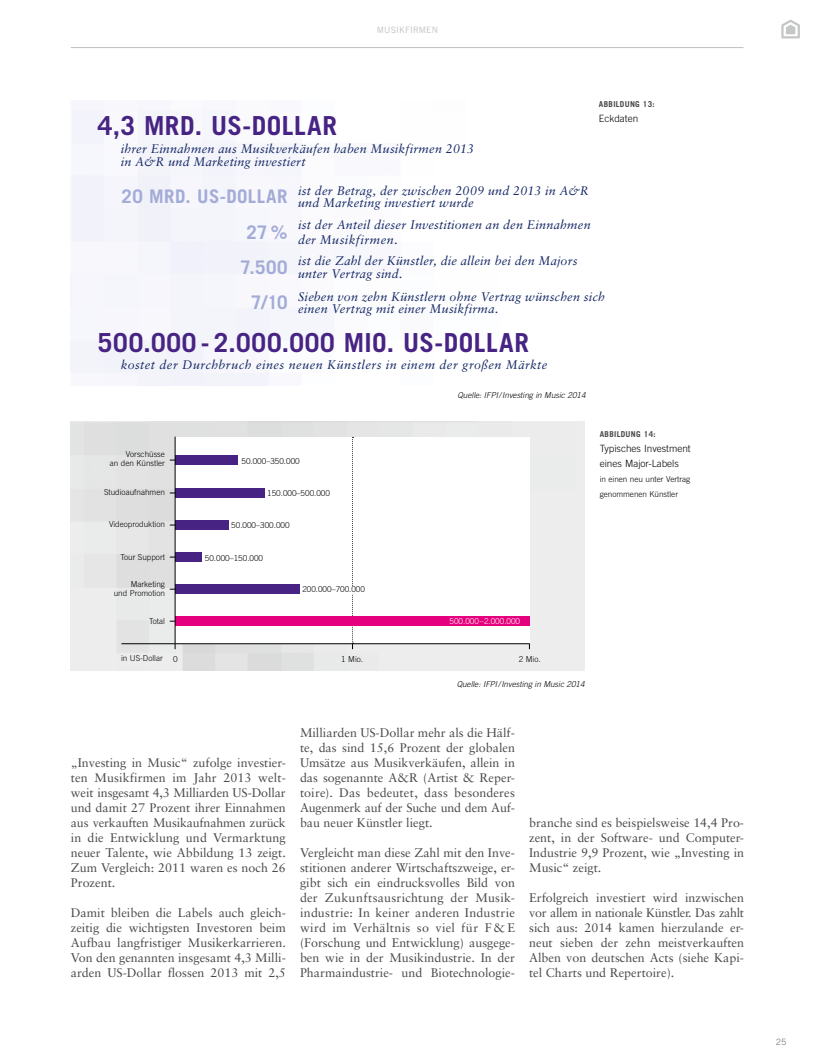
<style>
.page{position:relative;width:815px;height:1063px;background:#fff}
.page>*{position:absolute;margin:0;border:0;box-sizing:border-box;transform-origin:0 0}
.t1{font:700 26.25px "Trade Gothic";letter-spacing:.025em;color:#472483}
.t2{font:700 18.75px "Trade Gothic";letter-spacing:.025em;color:#a3abd7}
.t3{font:12.5px/15px "Sabon";color:#494948;text-align:justify}
.t4{font:italic 12.5px/12.5px "Sabon";letter-spacing:.02em;color:#142765}
.t5{font:italic 12.5px "Sabon";letter-spacing:.04em;color:#142765}
.t6{font:300 10px/15px "Trade Gothic LT";color:#000}
.t7{font:8.75px "Trade Gothic";letter-spacing:.01em;color:#bec1c2}
.t8{font:8.75px "Trade Gothic";color:#7d7f81}
.t9{font:300 8.12px/8.8px "Trade Gothic LT";color:#000;text-align:right}
.t10{font:italic 300 8.12px "Trade Gothic";color:#000}
.t11{font:700 8.12px "Trade Gothic";letter-spacing:.04em;color:#494948}
.t12{font:300 8.12px "Trade Gothic LT";color:#fff}
</style>
<div class="page">
<img style="left:71px;top:422px;width:514px;height:249px">
<div style="left:175px;top:437px;width:355px;height:206px;background:#fff"></div>
<hr style="left:121px;top:643px;width:409px;height:1px;background:#000">
<svg style="left:352px;top:437px;width:2px;height:212px"></svg>
<div style="left:175px;top:520px;width:54px;height:10px;background:#472483"></div>
<div style="left:175px;top:553px;width:27px;height:9px;background:#472483"></div>
<div style="left:175px;top:488px;width:89px;height:9px;background:#472483"></div>
<div style="left:175px;top:584px;width:124px;height:9px;background:#472483"></div>
<div style="left:175px;top:616px;width:354px;height:9px;background:#e5007d"></div>
<div style="left:302px;top:586px;width:63px;height:7px;background:#fff"></div>
<div style="left:175px;top:456px;width:63px;height:9px;background:#472483"></div>
<svg style="left:781px;top:20px;width:19px;height:18px"></svg>
<hr style="left:175px;top:437px;width:1px;height:206px;background:#000">
<hr style="left:71px;top:47px;width:672px;height:1px;background:#bec1c2">
<p class="t7" style="left:377px;top:24px;width:63px">MUSIKFIRMEN</p>
<h1 class="t1" style="left:98px;top:110px;width:241px">4,3 MRD. US-DOLLAR</h1>
<p class="t4" style="left:121px;top:143px;width:355px">ihrer Einnahmen aus Musikverkäufen haben Musikfirmen 2013 in A&amp;R und Marketing investiert</p>
<p class="t11" style="left:599px;top:99px;width:58px">ABBILDUNG 13:</p>
<p class="t6" style="left:599px;top:110px;width:41px">Eckdaten</p>
<h2 class="t2" style="left:121px;top:185px;width:168px">20 MRD. US-DOLLAR</h2>
<p class="t4" style="left:298px;top:184px;width:292px">ist der Betrag, der zwischen 2009 und 2013 in A&amp;R und Marketing investiert wurde</p>
<h2 class="t2" style="left:246px;top:220px;width:43px">27%</h2>
<p class="t4" style="left:298px;top:217px;width:294px;line-height:15px">ist der Anteil dieser Investitionen an den Einnahmen der Musikfirmen.</p>
<h2 class="t2" style="left:241px;top:256px;width:48px">7.500</h2>
<p class="t4" style="left:298px;top:255px;width:281px">ist die Zahl der Künstler, die allein bei den Majors unter Vertrag sind.</p>
<h2 class="t2" style="left:251px;top:291px;width:38px">7/10</h2>
<p class="t4" style="left:298px;top:290px;width:309px">Sieben von zehn Künstlern ohne Vertrag wünschen sich einen Vertrag mit einer Musikfirma.</p>
<h1 class="t1" style="left:98px;top:326px;width:433px">500.000 - 2.000.000 MIO. US-DOLLAR</h1>
<p class="t5" style="left:121px;top:357px;width:428px">kostet der Durchbruch eines neuen Künstlers in einem der großen Märkte</p>
<p class="t10" style="left:458px;top:390px;width:130px">Quelle: IFPI/Investing in Music 2014</p>
<p class="t9" style="left:110px;top:449px;width:57px">Vorschüsse<br>an den Künstler</p>
<p class="t9" style="left:241px;top:456px;width:60px">50.000–350.000</p>
<p class="t9" style="left:104px;top:487px;width:62px">Studioaufnahmen</p>
<p class="t9" style="left:109px;top:520px;width:57px">Videoproduktion</p>
<p class="t9" style="left:120px;top:553px;width:46px">Tour Support</p>
<p class="t9" style="left:267px;top:489px;width:64px">150.000–500.000</p>
<p class="t9" style="left:231px;top:521px;width:60px">50.000–300.000</p>
<p class="t9" style="left:205px;top:553px;width:60px">50.000–150.000</p>
<p class="t9" style="left:114px;top:580px;width:53px">Marketing<br>und Promotion</p>
<p class="t9" style="left:302px;top:585px;width:64px">200.000–700.000</p>
<p class="t9" style="left:149px;top:617px;width:17px">Total</p>
<p class="t12" style="left:450px;top:616px;width:72px">500.000–2.000.000</p>
<p class="t9" style="left:121px;top:653px;width:43px">in US-Dollar</p>
<p class="t9" style="left:173px;top:654px;width:6px">0</p>
<p class="t9" style="left:341px;top:654px;width:23px">1 Mio.</p>
<p class="t9" style="left:519px;top:654px;width:23px">2 Mio.</p>
<p class="t10" style="left:457px;top:679px;width:130px">Quelle: IFPI/Investing in Music 2014</p>
<p class="t11" style="left:600px;top:429px;width:58px">ABBILDUNG 14:</p>
<p class="t6" style="left:600px;top:440px;width:93px">Typisches Investment eines Major-Labels</p>
<p class="t9" style="left:600px;top:471px;width:92px;line-height:15px;text-align:left">in einen neu unter Vertrag genommenen Künstler</p>
<p class="t3" style="left:71px;top:755px;width:216px">„Investing in Music“ zufolge investier&shy;ten Musikfirmen im Jahr 2013 welt&shy;weit insgesamt 4,3 Milliarden US-Dollar und damit 27 Prozent ihrer Einnahmen aus verkauften Musikaufnahmen zurück in die Entwicklung und Vermarktung neuer Talente, wie Abbildung 13 zeigt.<br>Zum Vergleich: 2011 waren es noch 26<br>Prozent.</p>
<p class="t3" style="left:71px;top:905px;width:216px">Damit bleiben die Labels auch gleich&shy;zeitig die wichtigsten Investoren beim Aufbau langfristiger Musikerkarrieren.<br>Von den genannten insgesamt 4,3 Milli&shy;arden US-Dollar flossen 2013 mit 2,5</p>
<p class="t3" style="left:300px;top:725px;width:216px">Milliarden US-Dollar mehr als die Hälf&shy;te, das sind 15,6 Prozent der globalen Umsätze aus Musikverkäufen, allein in das sogenannte A&amp;R (Artist &amp; Reper&shy;toire). Das bedeutet, dass besonderes Augenmerk auf der Suche und dem Auf&shy;bau neuer Künstler liegt.</p>
<p class="t3" style="left:300px;top:845px;width:216px">Vergleicht man diese Zahl mit den Inve&shy;stitionen anderer Wirtschaftszweige, er&shy;gibt sich ein eindrucksvolles Bild von der Zukunftsausrichtung der Musik&shy;industrie: In keiner anderen Industrie wird im Verhältnis so viel für F&amp;E (Forschung und Entwicklung) ausgege&shy;ben wie in der Musikindustrie. In der Pharmaindustrie- und Biotechnologie-</p>
<p class="t3" style="left:529px;top:815px;width:216px">branche sind es beispielsweise 14,4 Pro&shy;zent, in der Software- und Computer-Industrie 9,9 Prozent, wie „Investing in Music“ zeigt.</p>
<p class="t3" style="left:529px;top:890px;width:216px">Erfolgreich investiert wird inzwischen vor allem in nationale Künstler. Das zahlt sich aus: 2014 kamen hierzulande er&shy;neut sieben der zehn meistverkauften Alben von deutschen Acts (siehe Kapi&shy;tel Charts und Repertoire).</p>
<p class="t8" style="left:776px;top:1037px;width:12px">25</p>
</div>
